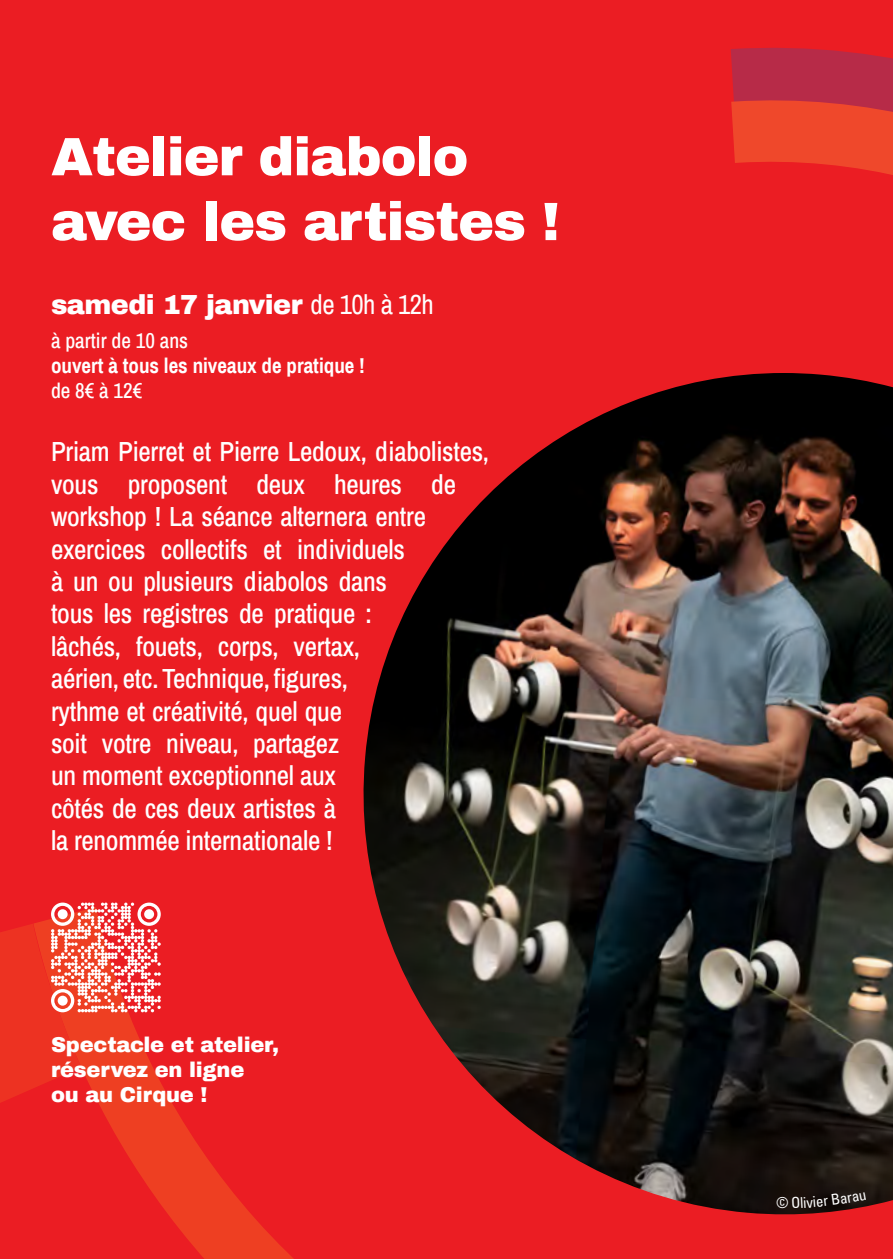
<style>
.page{position:relative;width:893px;height:1259px;background:#eb1d23}
.page>*{position:absolute;margin:0;border:0;box-sizing:border-box;transform-origin:0 0}
.t1{font:900 54px/64.8px "Archivo";letter-spacing:-.02em;color:#fff}
.t2{font:500 27px/32.4px "Archivo Narrow";letter-spacing:-.01em;color:#fff}
.t3{font:900 27px "Archivo";letter-spacing:-.02em;color:#fff}
.t4{font:900 21px/25.2px "Archivo";letter-spacing:-.01em;color:#fff}
.t5{font:700 21px "Archivo Narrow";color:#fff}
.t6{font:500 21px "Archivo Narrow";color:#fff}
.t7{font:condensed 15px "Univers LT Std";color:#fff}
.s1{font-family:"Archivo Narrow";font-weight:400}
</style>
<div class="page">
<img style="left:363px;top:376px;width:530px;height:531px">
<svg style="left:103px;top:907px;width:790px;height:331px"></svg>
<svg style="left:187px;top:858px;width:435px;height:401px"></svg>
<svg style="left:731px;top:47px;width:162px;height:503px;background:#812b33"></svg>
<svg style="left:731px;top:94px;width:162px;height:407px"></svg>
<svg style="left:0;top:902px;width:161px;height:209px"></svg>
<svg style="left:792px;top:1192px;width:74px;height:16px"></svg>
<p class="t1" style="left:51px;top:124px;width:510px">Atelier diabolo avec les artistes !</p>
<p class="t3" style="left:51px;top:288px;width:384px">samedi 17 janvier <span class="s1">de 10h à 12h</span></p>
<p class="t6" style="left:51px;top:326px;width:139px">à partir de 10 ans</p>
<p class="t5" style="left:51px;top:351px;width:315px">ouvert à tous les niveaux de pratique !</p>
<p class="t6" style="left:51px;top:376px;width:93px">de 8€ à 12€</p>
<p class="t2" style="left:51px;top:435px;width:440px">Priam Pierret et Pierre Ledoux, diabolistes, vous proposent deux heures de workshop ! La séance alternera entre exercices collectifs et individuels<br>à un ou plusieurs diabolos dans<br>tous les registres de pratique :<br>lâchés, fouets, corps, vertax,<br>aérien, etc. Technique, figures,<br>rythme et créativité, quel que<br>soit votre niveau, partagez<br>un moment exceptionnel aux<br>côtés de ces deux artistes à<br>la renommée internationale !</p>
<p class="t4" style="left:51px;top:1032px;width:229px">Spectacle et atelier, réservez en ligne<br>ou au Cirque !</p>
<p class="t7" style="left:776px;top:1193px;width:14px">©</p>
</div>
